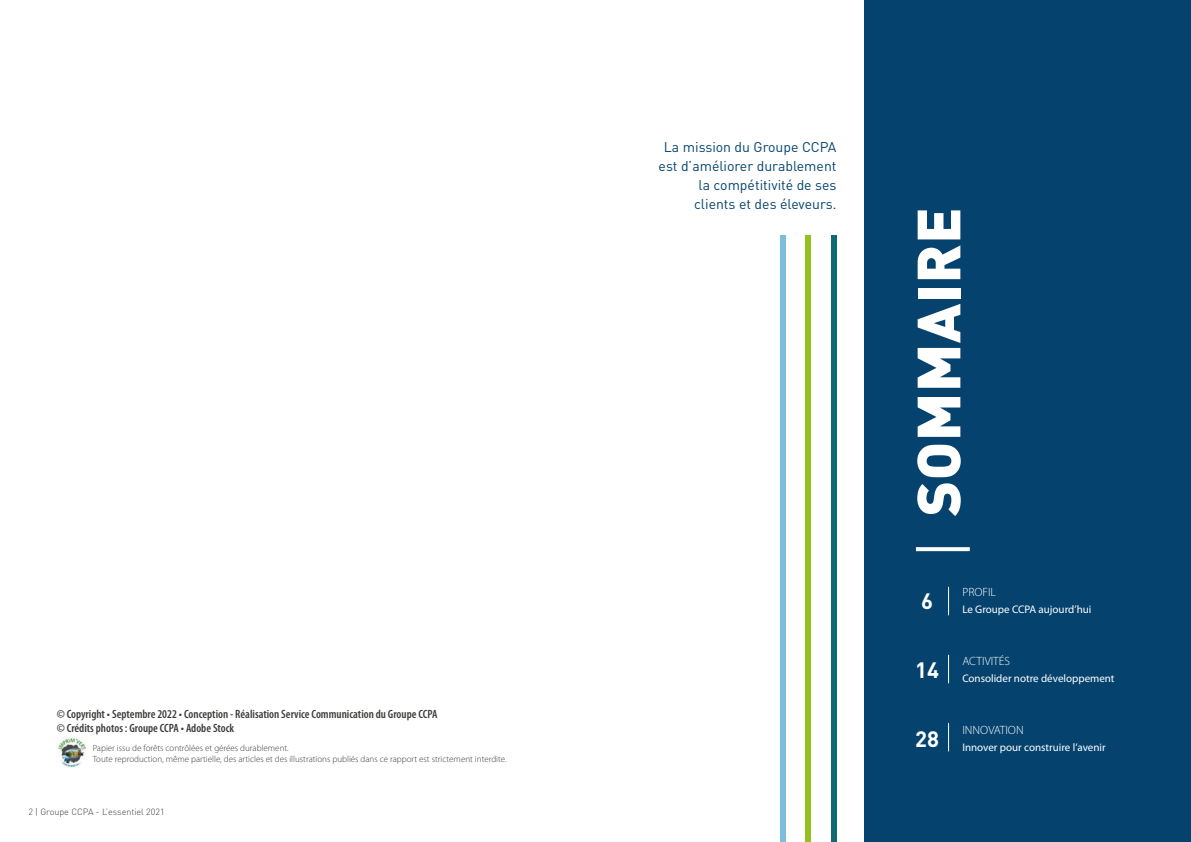
<style>
.page{position:relative;width:1191px;height:842px;background:#fff}
.page>*{position:absolute;margin:0;border:0;box-sizing:border-box;transform-origin:0 0}
.t1{font:900 60px "DIN Pro";letter-spacing:.01em;color:#fff}
.t2{font:700 22px "DIN Pro";color:#fff}
.t3{font:14px/19px "DIN Pro";color:#05436e;text-align:right}
.t4{font:600 condensed 12px/14.4px "Myriad Pro";color:#3c3c3b}
.t5{font:300 12px "Myriad Pro";color:#fff}
.t6{font:11px "Myriad Pro";color:#fff}
.t7{font:300 9px/10.8px "Myriad Pro";color:#3c3c3b}
.t8{font:300 9px "DIN Pro";color:#3c3c3b}
</style>
<div class="page">
<img style="left:57px;top:737px;width:30px;height:31px">
<div style="left:865px;top:0;width:326px;height:842px;background:#05436e"></div>
<svg style="left:948px;top:587px;width:1px;height:28px"></svg>
<svg style="left:948px;top:655px;width:1px;height:28px"></svg>
<svg style="left:948px;top:723px;width:1px;height:28px"></svg>
<svg style="left:916px;top:547px;width:53px;height:4px"></svg>
<div style="left:780px;top:235px;width:5px;height:607px;background:#7dbfdb"></div>
<div style="left:805px;top:235px;width:6px;height:607px;background:#95c11f"></div>
<div style="left:831px;top:235px;width:5px;height:607px;background:#106b71"></div>
<h3 class="t4" style="left:57px;top:707px;width:382px">© Copyright • Septembre 2022 • Conception - Réalisation Service Communication du Groupe CCPA © Crédits photos : Groupe CCPA • Adobe Stock</h3>
<p class="t7" style="left:93px;top:743px;width:415px">Papier issu de forêts contrôlées et gérées durablement.<br>Toute reproduction, même partielle, des articles et des illustrations publiés dans ce rapport est strictement interdite.</p>
<p class="t8" style="left:28px;top:805px;width:138px">2 | Groupe CCPA - L’essentiel 2021</p>
<h3 class="t3" style="left:658px;top:137px;width:179px">La mission du Groupe CCPA est d’améliorer durablement la compétitivité de ses clients et des éleveurs.</h3>
<h1 class="t1" style="left:898px;top:516px;width:311px;rotate:-90deg">SOMMAIRE</h1>
<h2 class="t2" style="left:921px;top:586px;width:13px">6</h2>
<h2 class="t2" style="left:915px;top:655px;width:25px">14</h2>
<h2 class="t2" style="left:915px;top:724px;width:25px">28</h2>
<h3 class="t5" style="left:962px;top:585px;width:35px">PROFIL</h3>
<p class="t6" style="left:962px;top:603px;width:131px">Le Groupe CCPA aujourd’hui</p>
<h3 class="t5" style="left:962px;top:654px;width:49px">ACTIVITÉS</h3>
<p class="t6" style="left:962px;top:671px;width:154px">Consolider notre développement</p>
<h3 class="t5" style="left:962px;top:723px;width:63px">INNOVATION</h3>
<p class="t6" style="left:962px;top:740px;width:145px">Innover pour construire l’avenir</p>
</div>
